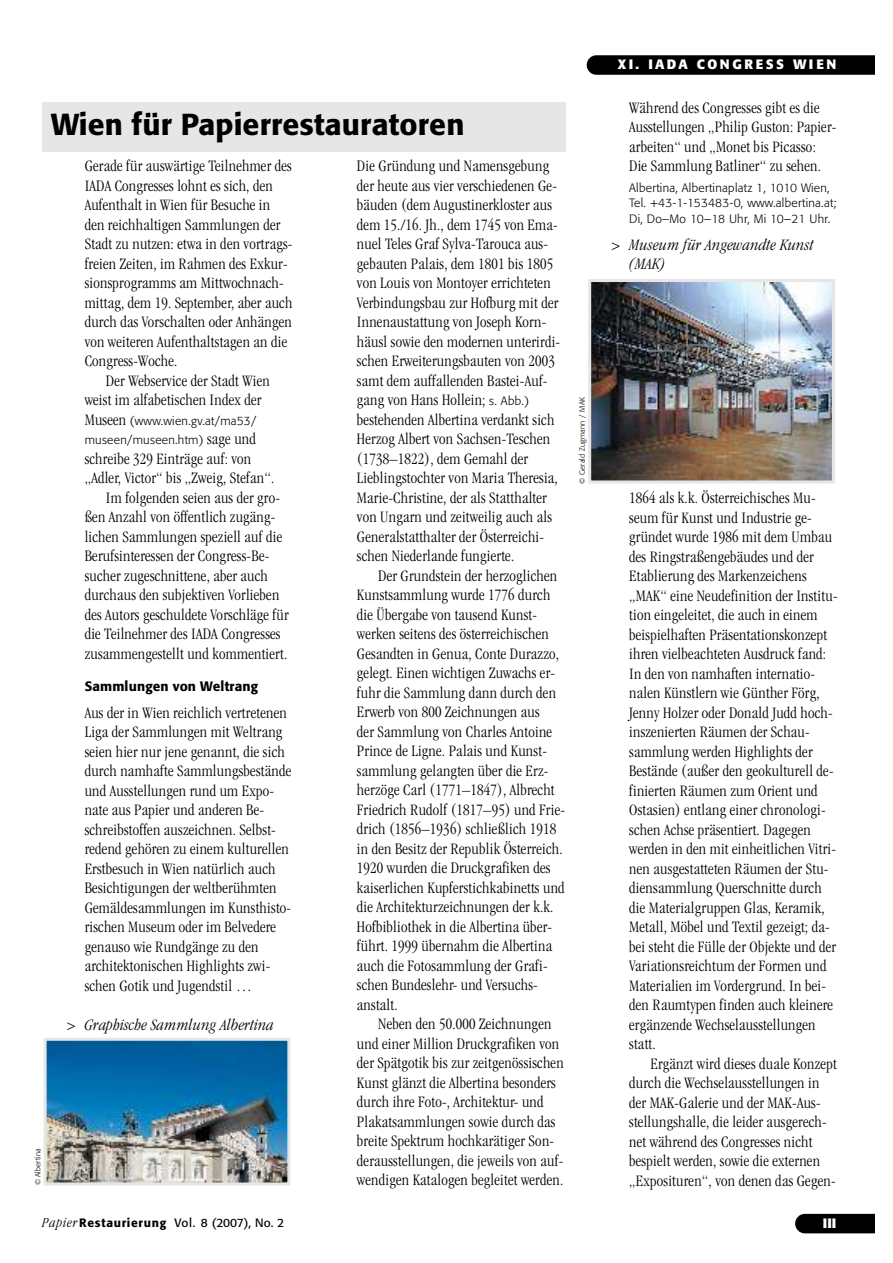
<style>
.page{position:relative;width:893px;height:1263px;background:#fff}
.page>*{position:absolute;margin:0;border:0;box-sizing:border-box;transform-origin:0 0}
.t1{font:500 30px "Formata";letter-spacing:.005em;color:#000}
.t2{font:300 condensed 16.5px/19.5px "Garamond";letter-spacing:.015em;color:#000}
.t3{font:italic 300 condensed 16.5px/19.5px "Garamond";letter-spacing:.02em;color:#000}
.t4{font:700 13.5px "Formata";letter-spacing:.175em;color:#fff}
.t5{font:500 13.5px "Formata";letter-spacing:.01em;color:#000}
.t6{font:300 12px/15.8px "Formata";letter-spacing:.025em;color:#000}
.t7{font:12px "Formata";letter-spacing:-.005em;color:#000}
.t8{font:300 7.5px "Formata";letter-spacing:.025em;color:#000}
.s1{font-family:"Garamond";font-stretch:condensed;font-size:16.5px}
.s2{font-style:normal}
.s3{font-family:"Formata";font-stretch:normal;font-size:12px}
.s4{font-family:"Garamond";font-weight:300;font-style:italic;font-stretch:condensed;font-size:14.25px}
.s5{font-weight:500}
</style>
<div class="page">
<svg style="left:586px;top:55px;width:288px;height:20px;background:#080808"></svg>
<div style="left:795px;top:1214px;width:79px;height:19px;background:#000"></div>
<img style="left:48px;top:1042px;width:238px;height:139px">
<div style="left:44px;top:1038px;width:246px;height:147px;border:3px solid #e6e6e6"></div>
<img style="left:592px;top:283px;width:238px;height:196px">
<div style="left:588px;top:279px;width:246px;height:204px;border:3px solid #e6e6e6"></div>
<div style="left:42px;top:102px;width:523px;height:50px;background:#e6e6e6"></div>
<p class="t8" style="left:34px;top:1185px;width:39px;rotate:-90deg">© Albertina</p>
<h1 class="t1" style="left:51px;top:111px;width:415px">Wien für Papierrestauratoren</h1>
<p class="t2" style="left:85px;top:157px;width:209px">Gerade für auswärtige Teilnehmer des IADA Congresses lohnt es sich, den Aufenthalt in Wien für Besuche in den reichhaltigen Sammlungen der Stadt zu nutzen: etwa in den vortrags&shy;freien Zeiten, im Rahmen des Exkur&shy;sionsprogramms am Mittwochnach&shy;mittag, dem 19. September, aber auch durch das Vorschalten oder Anhängen von weiteren Aufenthaltstagen an die Congress-Woche.</p>
<p class="t2" style="left:85px;top:372px;width:187px;text-indent:21px">Der Webservice der Stadt Wien weist im alfabetischen Index der</p>
<p class="t6" style="left:85px;top:412px;width:173px;line-height:19.5px"><span class="s1">Museen</span> (www.wien.gv.at/ma53/ museen/museen.htm) <span class="s1">sage und</span></p>
<p class="t2" style="left:85px;top:450px;width:168px">schreibe 329 Einträge auf: von</p>
<p class="t2" style="left:85px;top:469px;width:191px">„Adler, Victor“ bis „Zweig, Stefan“.</p>
<p class="t2" style="left:106px;top:489px;width:176px">Im folgenden seien aus der gro-</p>
<p class="t2" style="left:85px;top:508px;width:192px">ßen Anzahl von öffentlich zugäng-</p>
<p class="t2" style="left:85px;top:528px;width:199px">lichen Sammlungen speziell auf die</p>
<p class="t2" style="left:85px;top:547px;width:186px">Berufsinteressen der Congress-Be-</p>
<p class="t2" style="left:85px;top:567px;width:185px">sucher zugeschnittene, aber auch</p>
<p class="t2" style="left:85px;top:586px;width:196px">durchaus den subjektiven Vorlieben</p>
<p class="t2" style="left:85px;top:606px;width:205px">des Autors geschuldete Vorschläge für</p>
<p class="t2" style="left:85px;top:625px;width:197px">die Teilnehmer des IADA Congresses</p>
<p class="t2" style="left:85px;top:645px;width:204px">zusammengestellt und kommentiert.</p>
<p class="t5" style="left:85px;top:680px;width:175px">Sammlungen von Weltrang</p>
<p class="t2" style="left:85px;top:703px;width:208px">Aus der in Wien reichlich vertretenen Liga der Sammlungen mit Weltrang seien hier nur jene genannt, die sich durch namhafte Sammlungsbestände und Ausstellungen rund um Expo&shy;nate aus Papier und anderen Be&shy;schreibstoffen auszeichnen. Selbst&shy;redend gehören zu einem kulturellen Erstbesuch in Wien natürlich auch Besichtigungen der weltberühmten Gemäldesammlungen im Kunsthisto&shy;rischen Museum oder im Belvedere genauso wie Rundgänge zu den architektonischen Highlights zwi&shy;schen Gotik und Jugendstil …</p>
<p class="t3" style="left:66px;top:1016px;width:209px"><span class="s2">&gt;</span> Graphische Sammlung Albertina</p>
<p class="t2" style="left:357px;top:157px;width:205px">Die Gründung und Namensgebung der heute aus vier verschiedenen Ge&shy;bäuden (dem Augustinerkloster aus dem 15./16. Jh., dem 1745 von Ema&shy;nuel Teles Graf Sylva-Tarouca aus&shy;gebauten Palais, dem 1801 bis 1805 von Louis von Montoyer errichteten Verbindungsbau zur Hofburg mit der Innenaustattung von Joseph Korn&shy;häusl sowie den modernen unterirdi&shy;schen Erweiterungsbauten von 2003 samt dem auffallenden Bastei-Auf&shy;gang von Hans Hollein; <span class="s3">s. Abb.) </span>bestehenden Albertina verdankt sich Herzog Albert von Sachsen-Teschen (1738–1822), dem Gemahl der Lieblingstochter von Maria Theresia, Marie-Christine, der als Statthalter von Ungarn und zeitweilig auch als Generalstatthalter der Österreichi&shy;schen Niederlande fungierte.</p>
<p class="t2" style="left:357px;top:567px;width:210px;text-indent:21px">Der Grundstein der herzoglichen Kunstsammlung wurde 1776 durch die Übergabe von tausend Kunst&shy;werken seitens des österreichischen Gesandten in Genua, Conte Durazzo, gelegt. Einen wichtigen Zuwachs er&shy;fuhr die Sammlung dann durch den Erwerb von 800 Zeichnungen aus<br>der Sammlung von Charles Antoine Prince de Ligne. Palais und Kunst&shy;sammlung gelangten über die Erz&shy;herzöge Carl (1771–1847), Albrecht Friedrich Rudolf (1817–95) und Frie&shy;drich (1856–1936) schließlich 1918 in den Besitz der Republik Österreich.<br>1920 wurden die Druckgrafiken des kaiserlichen Kupferstichkabinetts und die Architekturzeichnungen der k.k.<br>Hofbibliothek in die Albertina über&shy;führt. 1999 übernahm die Albertina auch die Fotosammlung der Grafi&shy;schen Bundeslehr- und Versuchs&shy;anstalt.</p>
<p class="t2" style="left:357px;top:1015px;width:208px;text-indent:21px">Neben den 50.000 Zeichnungen und einer Million Druckgrafiken von der Spätgotik bis zur zeitgenössischen Kunst glänzt die Albertina besonders durch ihre Foto-, Architektur- und Plakatsammlungen sowie durch das breite Spektrum hochkarätiger Son&shy;derausstellungen, die jeweils von auf&shy;wendigen Katalogen begleitet werden.</p>
<p class="t8" style="left:578px;top:484px;width:88px;rotate:-90deg">© Gerald Zugmann / MAK</p>
<p class="t4" style="left:617px;top:57px;width:220px">XI. IADA CONGRESS WIEN</p>
<p class="t2" style="left:629px;top:99px;width:209px">Während des Congresses gibt es die Ausstellungen „Philip Guston: Papier&shy;arbeiten“ und „Monet bis Picasso:<br>Die Sammlung Batliner“ zu sehen.</p>
<p class="t6" style="left:629px;top:180px;width:209px">Albertina, Albertinaplatz 1, 1010 Wien,<br>Tel. +43-1-153483-0, www.albertina.at;<br>Di, Do–Mo 10–18 Uhr, Mi 10–21 Uhr.</p>
<p class="t3" style="left:629px;top:236px;width:186px;text-indent:-18px"><span class="s2">&gt;</span> Museum für Angewandte Kunst (MAK)</p>
<p class="t2" style="left:629px;top:489px;width:210px">1864 als k.k. Österreichisches Mu&shy;seum für Kunst und Industrie ge&shy;gründet wurde 1986 mit dem Umbau des Ringstraßengebäudes und der Etablierung des Markenzeichens „MAK“ eine Neudefinition der Institu&shy;tion eingeleitet, die auch in einem beispielhaften Präsentationskonzept ihren vielbeachteten Ausdruck fand:<br>In den von namhaften internatio&shy;nalen Künstlern wie Günther Förg, Jenny Holzer oder Donald Judd hoch&shy;inszenierten Räumen der Schau&shy;sammlung werden Highlights der Bestände (außer den geokulturell de&shy;finierten Räumen zum Orient und Ostasien) entlang einer chronologi&shy;schen Achse präsentiert. Dagegen werden in den mit einheitlichen Vitri&shy;nen ausgestatteten Räumen der Stu&shy;diensammlung Querschnitte durch die Materialgruppen Glas, Keramik, Metall, Möbel und Textil gezeigt; da&shy;bei steht die Fülle der Objekte und der Variationsreichtum der Formen und Materialien im Vordergrund. In bei&shy;den Raumtypen finden auch kleinere ergänzende Wechselausstellungen statt.</p>
<p class="t2" style="left:629px;top:1054px;width:209px;text-indent:21px">Ergänzt wird dieses duale Konzept durch die Wechselausstellungen in der MAK-Galerie und der MAK-Aus&shy;stellungshalle, die leider ausgerech&shy;net während des Congresses nicht bespielt werden, sowie die externen „Exposituren“, von denen das Gegen-</p>
<p class="t7" style="left:42px;top:1218px;width:244px"><span class="s4">Papier</span><span class="s5">Restaurierung</span> Vol. 8 (2007), No. 2</p>
<p class="t4" style="left:822px;top:1215px;width:15px">III</p>
</div>
